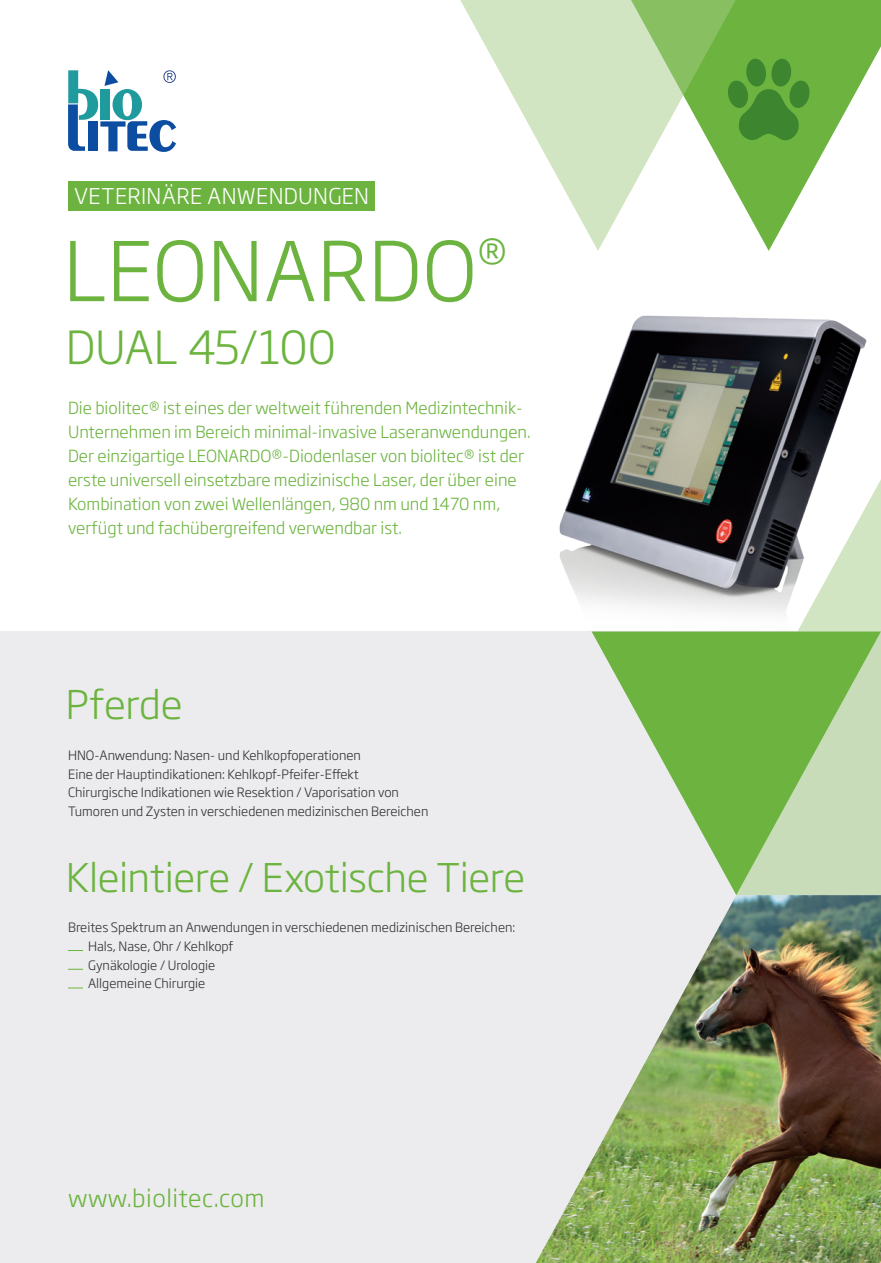
<style>
.page{position:relative;width:881px;height:1263px;background:#fff}
.page>*{position:absolute;margin:0;border:0;box-sizing:border-box;transform-origin:0 0}
.t1{font:300 81px "Soho Gothic Pro";letter-spacing:.01em;color:#6cb43f}
.t2{font:300 45px "Soho Gothic Pro";letter-spacing:-.015em;color:#6cb43f}
.t3{font:300 39px "Soho Gothic Pro";letter-spacing:-.01em;color:#6cb43f}
.t4{font:300 24px "Soho Gothic Pro";letter-spacing:.02em;color:#6cb43f}
.t5{font:300 21.45px "Soho Gothic Pro";letter-spacing:.015em;color:#fff}
.t6{font:300 16.5px/24px "Soho Gothic Pro";color:#6cb43f}
.t7{font:300 12.75px/18.8px "Soho Gothic Pro";color:#312f30}
</style>
<div class="page">
<div style="left:0;top:631px;width:880px;height:632px;background:#ececee"></div>
<svg style="left:617px;top:679px;width:263px;height:216px"></svg>
<img style="left:536px;top:895px;width:344px;height:368px">
<svg style="left:742px;top:0;width:138px;height:251px;fill:#6cb43f"></svg>
<svg style="left:460px;top:0;width:282px;height:251px"></svg>
<div style="left:68px;top:182px;width:306px;height:29px;background:#6cb43f"></div>
<svg style="left:68px;top:950px;width:15px;height:1px"></svg>
<svg style="left:68px;top:969px;width:15px;height:1px"></svg>
<svg style="left:68px;top:988px;width:15px;height:1px"></svg>
<svg style="left:68px;top:70px;width:108px;height:82px"></svg>
<svg style="left:726px;top:58px;width:84px;height:82px;background:#529a36"></svg>
<img style="left:559px;top:315px;width:321px;height:364px">
<h3 class="t5" style="left:74px;top:180px;width:296px">VETERINÄRE ANWENDUNGEN</h3>
<h1 class="t1" style="left:63px;top:208px;width:446px">LEONARDO<sup>®</sup></h1>
<h2 class="t2" style="left:66px;top:312px;width:271px">DUAL 45/100</h2>
<p class="t6" style="left:68px;top:395px;width:464px">Die biolitec® ist eines der weltweit führenden Medizintechnik-Unternehmen im Bereich minimal-invasive Laseranwendungen.<br>Der einzigartige LEONARDO®-Diodenlaser von biolitec® ist der erste universell einsetzbare medizinische Laser, der über eine Kombination von zwei Wellenlängen, 980 nm und 1470 nm, verfügt und fachübergreifend verwendbar ist.</p>
<h3 class="t3" style="left:66px;top:675px;width:118px">Pferde</h3>
<p class="t7" style="left:68px;top:745px;width:362px">HNO-Anwendung: Nasen- und Kehlkopfoperationen<br>Eine der Hauptindikationen: Kehlkopf-Pfeifer-Effekt Chirurgische Indikationen wie Resektion / Vaporisation von Tumoren und Zysten in verschiedenen medizinischen Bereichen</p>
<h3 class="t3" style="left:66px;top:847px;width:461px">Kleintiere / Exotische Tiere</h3>
<p class="t7" style="left:88px;top:917px;width:428px;text-indent:-20px">Breites Spektrum an Anwendungen in verschiedenen medizinischen Bereichen:<br>Hals, Nase, Ohr / Kehlkopf<br>Gynäkologie / Urologie<br>Allgemeine Chirurgie</p>
<h3 class="t4" style="left:68px;top:1180px;width:198px">www.biolitec.com</h3>
</div>
